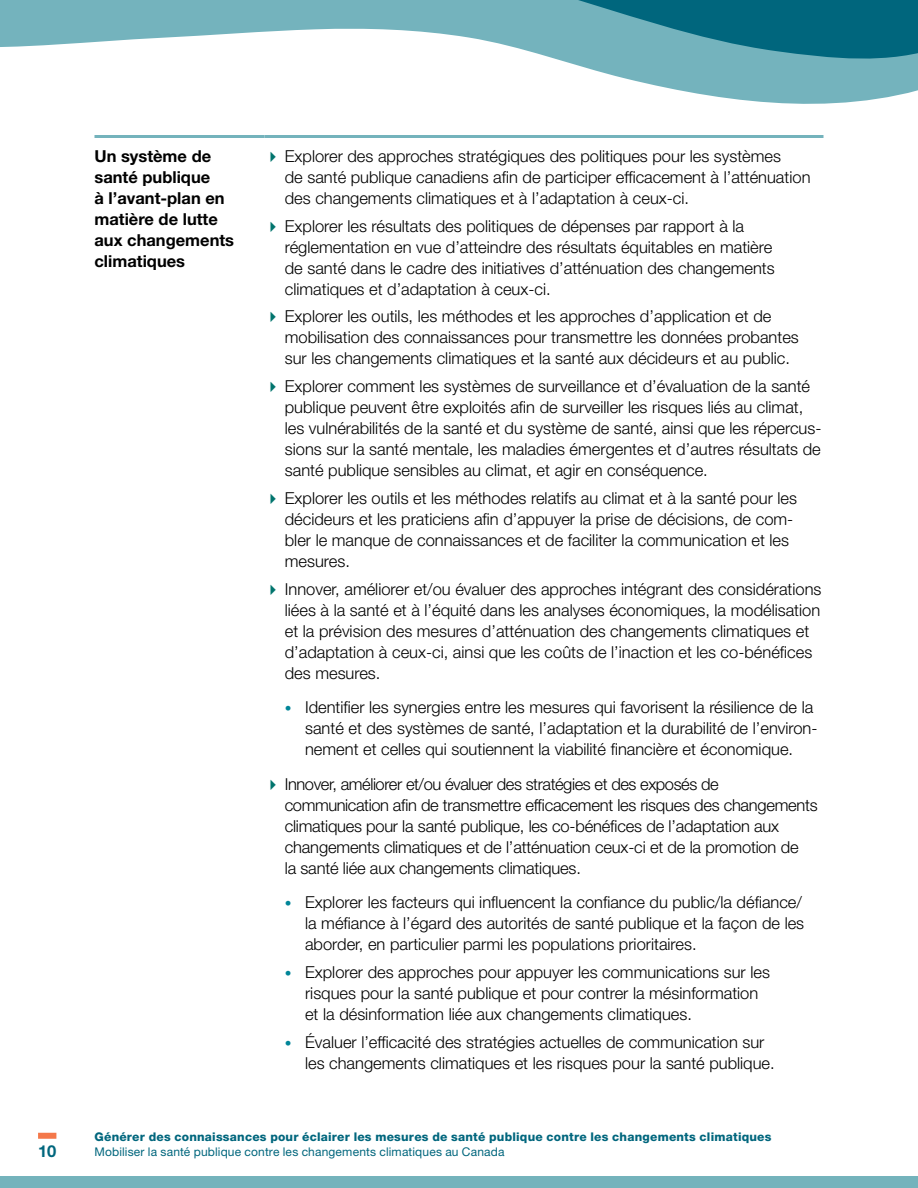
<style>
.page{position:relative;width:918px;height:1188px;background:#fff}
.page>*{position:absolute;margin:0;border:0;box-sizing:border-box;transform-origin:0 0}
.t1{font:300 16.5px/21px "Helvetica Neue LT Std";color:#000}
.t2{font:700 16.5px/21px "Helvetica Neue LT Std";color:#000}
.t3{font:700 16.5px "Helvetica Neue LT Std";color:#00667d}
.t4{font:800 12px "Helvetica Neue LT Std";letter-spacing:.02em;color:#00667d}
.t5{font:12px "Helvetica Neue LT Std";letter-spacing:.015em;color:#00667d}
.s1{font-size:13.5px;color:#008598}
</style>
<div class="page">
<div style="left:38px;top:1133px;width:18px;height:6px;background:#f4784a"></div>
<div style="left:0;top:1176px;width:918px;height:12px;background:#74b3bc"></div>
<svg style="left:0;top:0;width:918px;height:104px"></svg>
<hr style="left:94px;top:135px;width:171px;height:3px;background:#74b3bc">
<hr style="left:265px;top:135px;width:559px;height:3px;background:#74b3bc">
<p class="t3" style="left:38px;top:1141px;width:20px">10</p>
<p class="t2" style="left:94px;top:145px;width:141px">Un système de santé publique<br>à l’avant-plan en matière de lutte aux changements climatiques</p>
<p class="t1" style="left:285px;top:145px;width:527px">Explorer des approches stratégiques des politiques pour les systèmes<br>de santé publique canadiens afin de participer efficacement à l’atténuation des changements climatiques et à l’adaptation à ceux-ci.</p>
<p class="t1" style="left:285px;top:215px;width:491px">Explorer les résultats des politiques de dépenses par rapport à la réglementation en vue d’atteindre des résultats équitables en matière de santé dans le cadre des initiatives d’atténuation des changements climatiques et d’adaptation à ceux-ci.</p>
<p class="t1" style="left:285px;top:306px;width:516px">Explorer les outils, les méthodes et les approches d’application et de mobilisation des connaissances pour transmettre les données probantes sur les changements climatiques et la santé aux décideurs et au public.</p>
<p class="t1" style="left:285px;top:375px;width:538px">Explorer comment les systèmes de surveillance et d’évaluation de la santé publique peuvent être exploités afin de surveiller les risques liés au climat, les vulnérabilités de la santé et du système de santé, ainsi que les répercus&shy;sions sur la santé mentale, les maladies émergentes et d’autres résultats de santé publique sensibles au climat, et agir en conséquence.</p>
<p class="t1" style="left:285px;top:487px;width:514px">Explorer les outils et les méthodes relatifs au climat et à la santé pour les décideurs et les praticiens afin d’appuyer la prise de décisions, de com&shy;bler le manque de connaissances et de faciliter la communication et les mesures.</p>
<p class="t1" style="left:285px;top:578px;width:538px">Innover, améliorer et/ou évaluer des approches intégrant des considérations liées à la santé et à l’équité dans les analyses économiques, la modélisation et la prévision des mesures d’atténuation des changements climatiques et d’adaptation à ceux-ci, ainsi que les coûts de l’inaction et les co-bénéfices des mesures.</p>
<p class="t1" style="left:305px;top:696px;width:514px;text-indent:-20px"><span class="s1">•</span> Identifier les synergies entre les mesures qui favorisent la résilience de la santé et des systèmes de santé, l’adaptation et la durabilité de l’environ&shy;nement et celles qui soutiennent la viabilité financière et économique.</p>
<p class="t1" style="left:285px;top:773px;width:534px">Innover, améliorer et/ou évaluer des stratégies et des exposés de communication afin de transmettre efficacement les risques des changements climatiques pour la santé publique, les co-bénéfices de l’adaptation aux changements climatiques et de l’atténuation ceux-ci et de la promotion de<br>la santé liée aux changements climatiques.</p>
<p class="t1" style="left:305px;top:891px;width:501px;text-indent:-20px"><span class="s1">•</span> Explorer les facteurs qui influencent la confiance du public/la défiance/ la méfiance à l’égard des autorités de santé publique et la façon de les aborder, en particulier parmi les populations prioritaires.</p>
<p class="t1" style="left:305px;top:961px;width:466px;text-indent:-20px"><span class="s1">•</span> Explorer des approches pour appuyer les communications sur les risques pour la santé publique et pour contrer la mésinformation et la désinformation liée aux changements climatiques.</p>
<p class="t1" style="left:305px;top:1031px;width:471px;text-indent:-20px"><span class="s1">•</span> Évaluer l’efficacité des stratégies actuelles de communication sur les changements climatiques et les risques pour la santé publique.</p>
<p class="t4" style="left:94px;top:1130px;width:679px">Générer des connaissances pour éclairer les mesures de santé publique contre les changements climatiques</p>
<p class="t5" style="left:94px;top:1144px;width:411px">Mobiliser la santé publique contre les changements climatiques au Canada</p>
</div>
